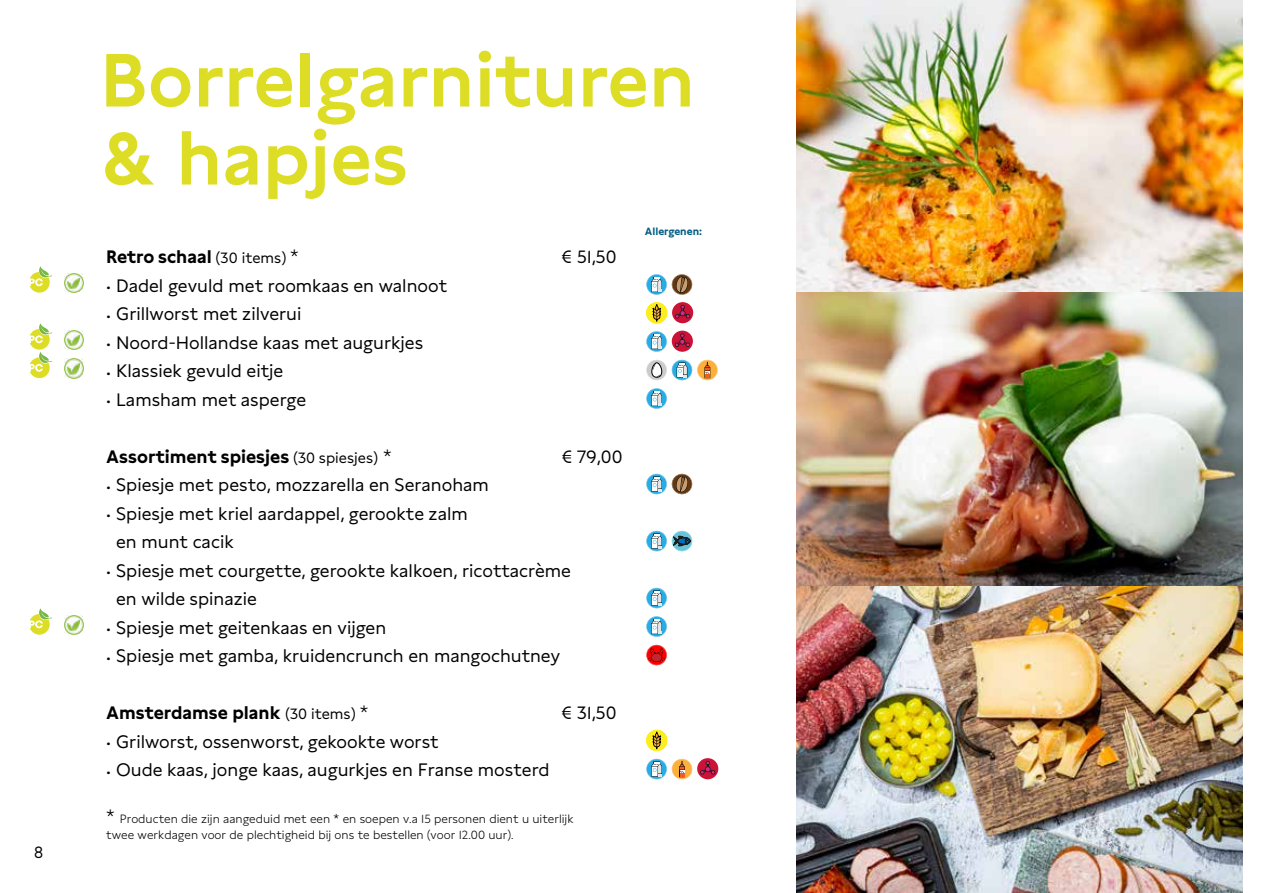
<style>
.page{position:relative;width:1263px;height:893px;background:#fff}
.page>*{position:absolute;margin:0;border:0;box-sizing:border-box;transform-origin:0 0}
.t1{font:600 75px/78px "Lynstone";color:#dedd26}
.t2{font:18px/28.5px "Lynstone";color:#000}
.t3{font:700 18px "Lynstone";color:#000}
.t4{font:16.5px "Lynstone";color:#000}
.t5{font:300 12px/16.5px "Lynstone";color:#000}
.t6{font:700 10.5px "Lynstone";color:#005d82}
.s1{font-weight:400;font-size:15px}
.s2{font-weight:400}
.s3{font-weight:400;font-size:18px}
</style>
<div class="page">
<img style="left:796px;top:0;width:447px;height:292px">
<img style="left:796px;top:292px;width:447px;height:294px">
<img style="left:796px;top:586px;width:447px;height:307px">
<svg style="left:646px;top:274px;width:46px;height:21px"></svg>
<svg style="left:646px;top:302px;width:21px;height:21px"></svg>
<div style="left:672px;top:302px;width:21px;height:21px;background:#cc1236;border-radius:50%"></div>
<svg style="left:675px;top:305px;width:16px;height:13px"></svg>
<svg style="left:646px;top:331px;width:21px;height:21px"></svg>
<div style="left:672px;top:331px;width:21px;height:21px;background:#cc1236;border-radius:50%"></div>
<svg style="left:674px;top:333px;width:16px;height:14px"></svg>
<svg style="left:646px;top:360px;width:72px;height:20px"></svg>
<svg style="left:646px;top:388px;width:21px;height:21px"></svg>
<svg style="left:646px;top:474px;width:46px;height:20px"></svg>
<svg style="left:646px;top:531px;width:46px;height:20px"></svg>
<svg style="left:646px;top:588px;width:21px;height:20px"></svg>
<svg style="left:646px;top:616px;width:21px;height:21px"></svg>
<svg style="left:646px;top:645px;width:21px;height:20px"></svg>
<svg style="left:646px;top:730px;width:21px;height:21px"></svg>
<svg style="left:646px;top:759px;width:46px;height:20px"></svg>
<div style="left:697px;top:758px;width:21px;height:21px;background:#cc1236;border-radius:50%"></div>
<svg style="left:700px;top:761px;width:16px;height:13px"></svg>
<img style="left:64px;top:273px;width:20px;height:20px">
<img style="left:64px;top:330px;width:20px;height:20px">
<img style="left:64px;top:358px;width:20px;height:20px">
<img style="left:64px;top:615px;width:20px;height:20px">
<svg style="left:30px;top:266px;width:22px;height:27px"></svg>
<svg style="left:30px;top:323px;width:22px;height:55px"></svg>
<svg style="left:30px;top:608px;width:22px;height:27px"></svg>
<p class="t4" style="left:34px;top:839px;width:11px">8</p>
<h1 class="t1" style="left:100px;top:36px;width:597px">Borrelgarnituren &amp; hapjes</h1>
<p class="t6" style="left:645px;top:223px;width:59px">Allergenen:</p>
<p class="t3" style="left:106px;top:243px;width:194px">Retro schaal <span class="s1">(30 items)</span> <span class="s2">*</span></p>
<p class="t2" style="left:561px;top:241px;width:57px">€ 51,50</p>
<p class="t2" style="left:106px;top:270px;width:342px">• Dadel gevuld met roomkaas en walnoot</p>
<p class="t2" style="left:106px;top:298px;width:197px">• Grillworst met zilverui</p>
<p class="t2" style="left:106px;top:327px;width:319px">• Noord-Hollandse kaas met augurkjes</p>
<p class="t2" style="left:106px;top:355px;width:179px">• Klassiek gevuld eitje</p>
<p class="t2" style="left:106px;top:384px;width:201px">• Lamsham met asperge</p>
<p class="t3" style="left:106px;top:443px;width:287px">Assortiment spiesjes <span class="s1">(30 spiesjes)</span> <span class="s2">*</span></p>
<p class="t2" style="left:561px;top:441px;width:63px">€ 79,00</p>
<p class="t2" style="left:106px;top:469px;width:384px">• Spiesje met pesto, mozzarella en Seranoham</p>
<p class="t2" style="left:116px;top:498px;width:353px;text-indent:-10px">• Spiesje met kriel aardappel, gerookte zalm en munt cacik</p>
<p class="t2" style="left:116px;top:555px;width:456px;text-indent:-10px">• Spiesje met courgette, gerookte kalkoen, ricottacrème en wilde spinazie</p>
<p class="t2" style="left:106px;top:612px;width:281px">• Spiesje met geitenkaas en vijgen</p>
<p class="t2" style="left:106px;top:640px;width:455px">• Spiesje met gamba, kruidencrunch en mangochutney</p>
<p class="t3" style="left:106px;top:699px;width:264px">Amsterdamse plank <span class="s1">(30 items)</span> <span class="s2">*</span></p>
<p class="t2" style="left:561px;top:697px;width:57px">€ 31,50</p>
<p class="t2" style="left:106px;top:726px;width:334px">• Grilworst, ossenworst, gekookte worst</p>
<p class="t2" style="left:106px;top:754px;width:445px">• Oude kaas, jonge kaas, augurkjes en Franse mosterd</p>
<p class="t5" style="left:106px;top:809px;width:469px"><span class="s3">*</span> Producten die zijn aangeduid met een * en soepen v.a 15 personen dient u uiterlijk twee werkdagen voor de plechtigheid bij ons te bestellen (voor 12.00 uur).</p>
</div>
